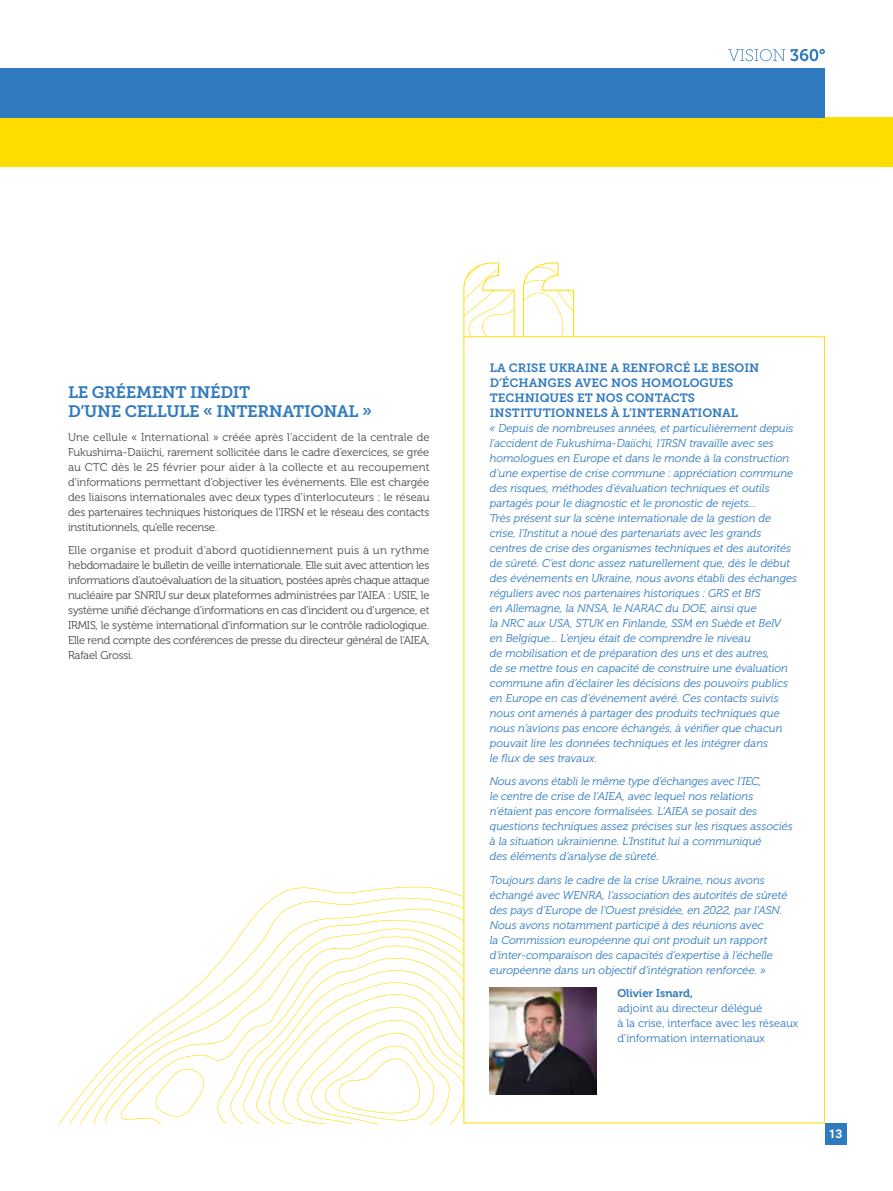
<style>
.page{position:relative;width:893px;height:1191px;background:#fff}
.page>*{position:absolute;margin:0;border:0;box-sizing:border-box;transform-origin:0 0}
.t1{font:16.5px/19.5px "Museo Slab 700";letter-spacing:-.02em;color:#307abf}
.t2{font:12px/15px "Museo Slab 700";color:#307abf}
.t3{font:700 12px "Roboto";color:#fff}
.t4{font:italic 11.25px/15px "Museo 300";color:#307abf}
.t5{font:11.25px/15px "Museo 300";letter-spacing:-.02em;color:#4a4a49;text-align:justify}
.t6{font:11.25px/15px "Museo 300";color:#307abf}
.t7{font:11.25px "Museo 700";color:#307abf}
</style>
<div class="page">
<div style="left:0;top:117px;width:893px;height:50px;background:#fd0"></div>
<div style="left:0;top:68px;width:825px;height:49px;background:#307abf"></div>
<svg style="left:728px;top:49px;width:97px;height:12px"></svg>
<svg style="left:463px;top:262px;width:52px;height:74px"></svg>
<svg style="left:523px;top:262px;width:51px;height:74px"></svg>
<img style="left:490px;top:987px;width:106px;height:107px">
<svg style="left:73px;top:908px;width:388px;height:215px"></svg>
<svg style="left:92px;top:919px;width:371px;height:204px"></svg>
<svg style="left:104px;top:928px;width:359px;height:195px"></svg>
<div style="left:825px;top:1123px;width:21px;height:21px;background:#307abf"></div>
<h1 class="t1" style="left:68px;top:382px;width:305px">LE GRÉEMENT INÉDIT<br>D’UNE CELLULE « INTERNATIONAL »</h1>
<p class="t5" style="left:68px;top:429px;width:363px">Une cellule « International » créée après l’accident de la centrale de Fukushima-Daiichi, rarement sollicitée dans le cadre d’exercices, se grée au CTC dès le 25 février pour aider à la collecte et au recoupement d’informations permettant d’objectiver les événements. Elle est chargée des liaisons internationales avec deux types d’interlocuteurs : le réseau des partenaires techniques historiques de l’IRSN et le réseau des contacts institutionnels, qu’elle recense.</p>
<p class="t5" style="left:68px;top:543px;width:363px">Elle organise et produit d’abord quotidiennement puis à un rythme hebdomadaire le bulletin de veille internationale. Elle suit avec attention les informations d’autoévaluation de la situation, postées après chaque attaque nucléaire par SNRIU sur deux plateformes administrées par l’AIEA : USIE, le système unifié d’échange d’informations en cas d’incident ou d’urgence, et IRMIS, le système international d’information sur le contrôle radiologique.<br>Elle rend compte des conférences de presse du directeur général de l’AIEA, Rafael Grossi.</p>
<p class="t2" style="left:490px;top:360px;width:271px">LA CRISE UKRAINE A RENFORCÉ LE BESOIN D’ÉCHANGES AVEC NOS HOMOLOGUES TECHNIQUES ET NOS CONTACTS INSTITUTIONNELS À L’INTERNATIONAL</p>
<p class="t4" style="left:490px;top:420px;width:309px">« Depuis de nombreuses années, et particulièrement depuis l’accident de Fukushima-Daiichi, l’IRSN travaille avec ses homologues en Europe et dans le monde à la construction d’une expertise de crise commune : appréciation commune des risques, méthodes d’évaluation techniques et outils partagés pour le diagnostic et le pronostic de rejets…<br>Très présent sur la scène internationale de la gestion de crise, l’Institut a noué des partenariats avec les grands centres de crise des organismes techniques et des autorités de sûreté. C’est donc assez naturellement que, dès le début des événements en Ukraine, nous avons établi des échanges réguliers avec nos partenaires historiques : GRS et BfS<br>en Allemagne, la NNSA, le NARAC du DOE, ainsi que<br>la NRC aux USA, STUK en Finlande, SSM en Suède et BelV<br>en Belgique… L’enjeu était de comprendre le niveau<br>de mobilisation et de préparation des uns et des autres,<br>de se mettre tous en capacité de construire une évaluation commune afin d’éclairer les décisions des pouvoirs publics en Europe en cas d’événement avéré. Ces contacts suivis nous ont amenés à partager des produits techniques que nous n’avions pas encore échangés, à vérifier que chacun pouvait lire les données techniques et les intégrer dans<br>le flux de ses travaux.</p>
<p class="t4" style="left:490px;top:774px;width:304px">Nous avons établi le même type d’échanges avec l’IEC,<br>le centre de crise de l’AIEA, avec lequel nos relations n’étaient pas encore formalisées. L’AIEA se posait des questions techniques assez précises sur les risques associés à la situation ukrainienne. L’Institut lui a communiqué<br>des éléments d’analyse de sûreté.</p>
<p class="t4" style="left:490px;top:872px;width:299px">Toujours dans le cadre de la crise Ukraine, nous avons échangé avec WENRA, l’association des autorités de sûreté des pays d’Europe de l’Ouest présidée, en 2022, par l’ASN.<br>Nous avons notamment participé à des réunions avec<br>la Commission européenne qui ont produit un rapport d’inter-comparaison des capacités d’expertise à l’échelle européenne dans un objectif d’intégration renforcée. »</p>
<p class="t7" style="left:617px;top:987px;width:77px">Olivier Isnard,</p>
<p class="t6" style="left:617px;top:1001px;width:182px">adjoint au directeur délégué<br>à la crise, interface avec les réseaux d’information internationaux</p>
<p class="t3" style="left:829px;top:1125px;width:15px">13</p>
</div>
